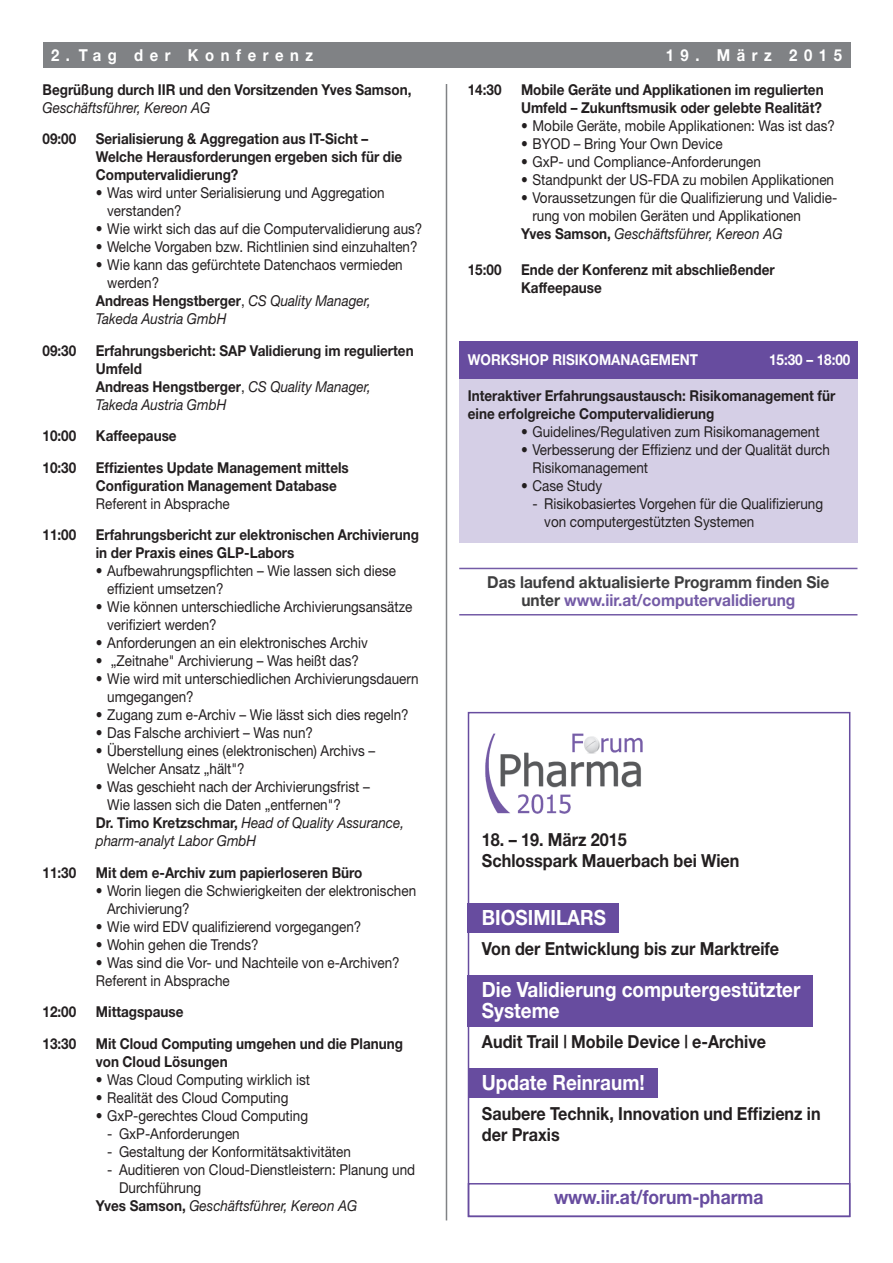
<style>
.page{position:relative;width:893px;height:1263px;background:#fff}
.page>*{position:absolute;margin:0;border:0;box-sizing:border-box;transform-origin:0 0}
.t1{font:700 21px/21px "Helvetica Neue";color:#fff;scale:.9 1}
.t2{font:700 19.5px "Helvetica Neue";color:#674c9f;scale:.9 1}
.t3{font:700 18px/21px "Helvetica Neue";color:#231f20;scale:.9 1}
.t4{font:700 16.5px/18px "Helvetica Neue";color:#3e3e3f;text-align:center;scale:.94 1}
.t5{font:700 16.5px "Helvetica Neue";letter-spacing:.445em;color:#fff;scale:.9 1}
.t6{font:15px/18px "Helvetica Neue";color:#231f20;scale:.9 1}
.t7{font:700 15px/18px "Helvetica Neue";color:#231f20;scale:.9 1}
.t8{font:italic 15px "Helvetica Neue";color:#231f20;scale:.9 1}
.t9{font:700 15px "Helvetica Neue";color:#fff;scale:.9 1}
.s1{font-weight:400}
.s2{font-weight:400;font-style:italic}
.s3{font-weight:700;font-style:normal}
.s4{color:#745ba6}
</style>
<div class="page">
<div style="left:459px;top:341px;width:398px;height:202px;background:#d5cfe6"></div>
<div style="left:459px;top:341px;width:398px;height:38px;background:#674c9f"></div>
<hr style="left:446px;top:84px;width:1px;height:1136px;background:#808285">
<div style="left:43px;top:43px;width:807px;height:25px;background:#808285"></div>
<hr style="left:459px;top:568px;width:398px;height:1px;background:#745ba6">
<hr style="left:459px;top:614px;width:398px;height:1px;background:#745ba6">
<div style="left:468px;top:1183px;width:382px;height:34px;border:2px solid #674c9f"></div>
<div style="left:468px;top:903px;width:151px;height:29px;background:#674c9f"></div>
<div style="left:468px;top:1068px;width:189px;height:29px;background:#674c9f"></div>
<div style="left:468px;top:975px;width:345px;height:51px;background:#674c9f"></div>
<img style="left:485px;top:733px;width:158px;height:81px">
<p class="t5" style="left:51px;top:49px;width:293px">2. Tag der Konferenz</p>
<p class="t5" style="left:666px;top:49px;width:197px">19. März 2015</p>
<p class="t7" style="left:43px;top:82px;width:411px">Begrüßung durch IIR und den Vorsitzenden Yves Samson,</p>
<p class="t8" style="left:43px;top:102px;width:188px">Geschäftsführer, Kereon AG</p>
<p class="t7" style="left:43px;top:131px;width:39px">09:00</p>
<p class="t7" style="left:96px;top:131px;width:342px">Serialisierung &amp; Aggregation aus IT-Sicht –<br>Welche Herausforderungen ergeben sich für die<br>Computervalidierung?</p>
<p class="t6" style="left:107px;top:185px;width:310px;text-indent:-11px">• Was wird unter Serialisierung und Aggregation verstanden?</p>
<p class="t6" style="left:96px;top:221px;width:364px">• Wie wirkt sich das auf die Computervalidierung aus?</p>
<p class="t6" style="left:96px;top:239px;width:359px">• Welche Vorgaben bzw. Richtlinien sind einzuhalten?</p>
<p class="t6" style="left:96px;top:257px;width:342px">• Wie kann das gefürchtete Datenchaos vermieden</p>
<p class="t6" style="left:107px;top:275px;width:59px">werden?</p>
<p class="t7" style="left:96px;top:293px;width:307px">Andreas Hengstberger<span class="s1">,</span> <span class="s2">CS Quality Manager,</span></p>
<p class="t8" style="left:96px;top:313px;width:147px">Takeda Austria GmbH</p>
<p class="t7" style="left:43px;top:343px;width:39px">09:30</p>
<p class="t7" style="left:96px;top:343px;width:355px">Erfahrungsbericht: SAP Validierung im regulierten<br>Umfeld<br>Andreas Hengstberger<span class="s1">,</span> <span class="s2">CS Quality Manager,<br>Takeda Austria GmbH</span></p>
<p class="t7" style="left:43px;top:428px;width:39px">10:00</p>
<p class="t7" style="left:96px;top:428px;width:91px">Kaffeepause</p>
<p class="t7" style="left:43px;top:460px;width:39px">10:30</p>
<p class="t7" style="left:96px;top:460px;width:283px">Effizientes Update Management mittels<br>Configuration Management Database</p>
<p class="t6" style="left:96px;top:496px;width:150px">Referent in Absprache</p>
<p class="t7" style="left:43px;top:527px;width:39px">11:00</p>
<p class="t7" style="left:96px;top:527px;width:361px">Erfahrungsbericht zur elektronischen Archivierung in der Praxis eines GLP-Labors</p>
<p class="t6" style="left:107px;top:563px;width:322px;text-indent:-11px">• Aufbewahrungspflichten – Wie lassen sich diese effizient umsetzen?</p>
<p class="t6" style="left:107px;top:599px;width:341px;text-indent:-11px">• Wie können unterschiedliche Archivierungsansätze verifiziert werden?</p>
<p class="t6" style="left:96px;top:635px;width:303px">• Anforderungen an ein elektronisches Archiv</p>
<p class="t6" style="left:96px;top:653px;width:294px">• „Zeitnahe" Archivierung – Was heißt das?</p>
<p class="t6" style="left:107px;top:671px;width:348px;text-indent:-11px">• Wie wird mit unterschiedlichen Archivierungsdauern umgegangen?</p>
<p class="t6" style="left:96px;top:707px;width:349px">• Zugang zum e-Archiv – Wie lässt sich dies regeln?</p>
<p class="t6" style="left:96px;top:725px;width:243px">• Das Falsche archiviert – Was nun?</p>
<p class="t6" style="left:107px;top:743px;width:299px;text-indent:-11px">• Überstellung eines (elektronischen) Archivs –<br>Welcher Ansatz „hält"?</p>
<p class="t6" style="left:96px;top:779px;width:306px">• Was geschieht nach der Archivierungsfrist –</p>
<p class="t6" style="left:107px;top:797px;width:261px">Wie lassen sich die Daten „entfernen"?</p>
<p class="t8" style="left:96px;top:817px;width:344px"><span class="s3">Dr. Timo Kretzschmar,</span> Head of Quality Assurance,</p>
<p class="t8" style="left:96px;top:835px;width:180px">pharm-analyt Labor GmbH</p>
<p class="t7" style="left:43px;top:865px;width:39px">11:30</p>
<p class="t7" style="left:96px;top:865px;width:298px">Mit dem e-Archiv zum papierloseren Büro</p>
<p class="t6" style="left:107px;top:883px;width:345px;text-indent:-11px">• Worin liegen die Schwierigkeiten der elektronischen<br>Archivierung?</p>
<p class="t6" style="left:96px;top:919px;width:296px">• Wie wird EDV qualifizierend vorgegangen?</p>
<p class="t6" style="left:96px;top:937px;width:182px">• Wohin gehen die Trends?</p>
<p class="t6" style="left:96px;top:955px;width:339px">• Was sind die Vor- und Nachteile von e-Archiven?<br>Referent in Absprache</p>
<p class="t7" style="left:43px;top:1004px;width:39px">12:00</p>
<p class="t7" style="left:96px;top:1004px;width:99px">Mittagspause</p>
<p class="t7" style="left:43px;top:1036px;width:39px">13:30</p>
<p class="t7" style="left:96px;top:1036px;width:343px">Mit Cloud Computing umgehen und die Planung von Cloud Lösungen</p>
<p class="t6" style="left:96px;top:1072px;width:239px">• Was Cloud Computing wirklich ist</p>
<p class="t6" style="left:96px;top:1090px;width:215px">• Realität des Cloud Computing</p>
<p class="t6" style="left:96px;top:1108px;width:237px">• GxP-gerechtes Cloud Computing</p>
<p class="t6" style="left:107px;top:1126px;width:149px">- GxP-Anforderungen</p>
<p class="t6" style="left:107px;top:1144px;width:272px">- Gestaltung der Konformitätsaktivitäten</p>
<p class="t6" style="left:107px;top:1162px;width:344px">- Auditieren von Cloud-Dienstleistern: Planung und</p>
<p class="t6" style="left:119px;top:1180px;width:93px">Durchführung</p>
<p class="t8" style="left:96px;top:1200px;width:292px"><span class="s3">Yves Samson,</span> Geschäftsführer, Kereon AG</p>
<p class="t7" style="left:468px;top:82px;width:39px">14:30</p>
<p class="t7" style="left:521px;top:82px;width:338px">Mobile Geräte und Applikationen im regulierten<br>Umfeld – Zukunftsmusik oder gelebte Realität?</p>
<p class="t6" style="left:521px;top:118px;width:350px">• Mobile Geräte, mobile Applikationen: Was ist das?</p>
<p class="t6" style="left:521px;top:136px;width:225px">• BYOD – Bring Your Own Device</p>
<p class="t6" style="left:521px;top:154px;width:268px">• GxP- und Compliance-Anforderungen</p>
<p class="t6" style="left:521px;top:172px;width:349px">• Standpunkt der US-FDA zu mobilen Applikationen</p>
<p class="t6" style="left:521px;top:190px;width:353px">• Voraussetzungen für die Qualifizierung und Validie-</p>
<p class="t6" style="left:532px;top:208px;width:300px">rung von mobilen Geräten und Applikationen</p>
<p class="t8" style="left:521px;top:228px;width:292px"><span class="s3">Yves Samson,</span> Geschäftsführer, Kereon AG</p>
<p class="t7" style="left:468px;top:262px;width:39px">15:00</p>
<p class="t7" style="left:521px;top:262px;width:283px">Ende der Konferenz mit abschließender<br>Kaffeepause</p>
<p class="t9" style="left:468px;top:354px;width:257px">WORKSHOP RISIKOMANAGEMENT</p>
<p class="t9" style="left:769px;top:354px;width:92px">15:30 – 18:00</p>
<p class="t7" style="left:468px;top:388px;width:410px">Interaktiver Erfahrungsaustausch: Risikomanagement für eine erfolgreiche Computervalidierung</p>
<p class="t6" style="left:521px;top:424px;width:333px">• Guidelines/Regulativen zum Risikomanagement</p>
<p class="t6" style="left:532px;top:442px;width:332px;text-indent:-11px">• Verbesserung der Effizienz und der Qualität durch<br>Risikomanagement</p>
<p class="t6" style="left:521px;top:478px;width:92px">• Case Study</p>
<p class="t6" style="left:544px;top:496px;width:311px;text-indent:-12px">- Risikobasiertes Vorgehen für die Qualifizierung von computergestützten Systemen</p>
<p class="t4" style="left:487px;top:575px;width:366px">Das laufend aktualisierte Programm finden Sie unter <span class="s4">www.iir.at/computervalidierung</span></p>
<p class="t3" style="left:482px;top:830px;width:288px">18. – 19. März 2015<br>Schlosspark Mauerbach bei Wien</p>
<h1 class="t1" style="left:482px;top:909px;width:139px">BIOSIMILARS</h1>
<p class="t3" style="left:482px;top:940px;width:332px">Von der Entwicklung bis zur Marktreife</p>
<h1 class="t1" style="left:482px;top:981px;width:355px">Die Validierung computergestützter<br>Systeme</h1>
<p class="t3" style="left:482px;top:1033px;width:317px">Audit Trail | Mobile Device | e-Archive</p>
<h1 class="t1" style="left:482px;top:1074px;width:182px">Update Reinraum!</h1>
<p class="t3" style="left:482px;top:1105px;width:378px">Saubere Technik, Innovation und Effizienz in der Praxis</p>
<h2 class="t2" style="left:554px;top:1190px;width:234px">www.iir.at/forum-pharma</h2>
</div>
